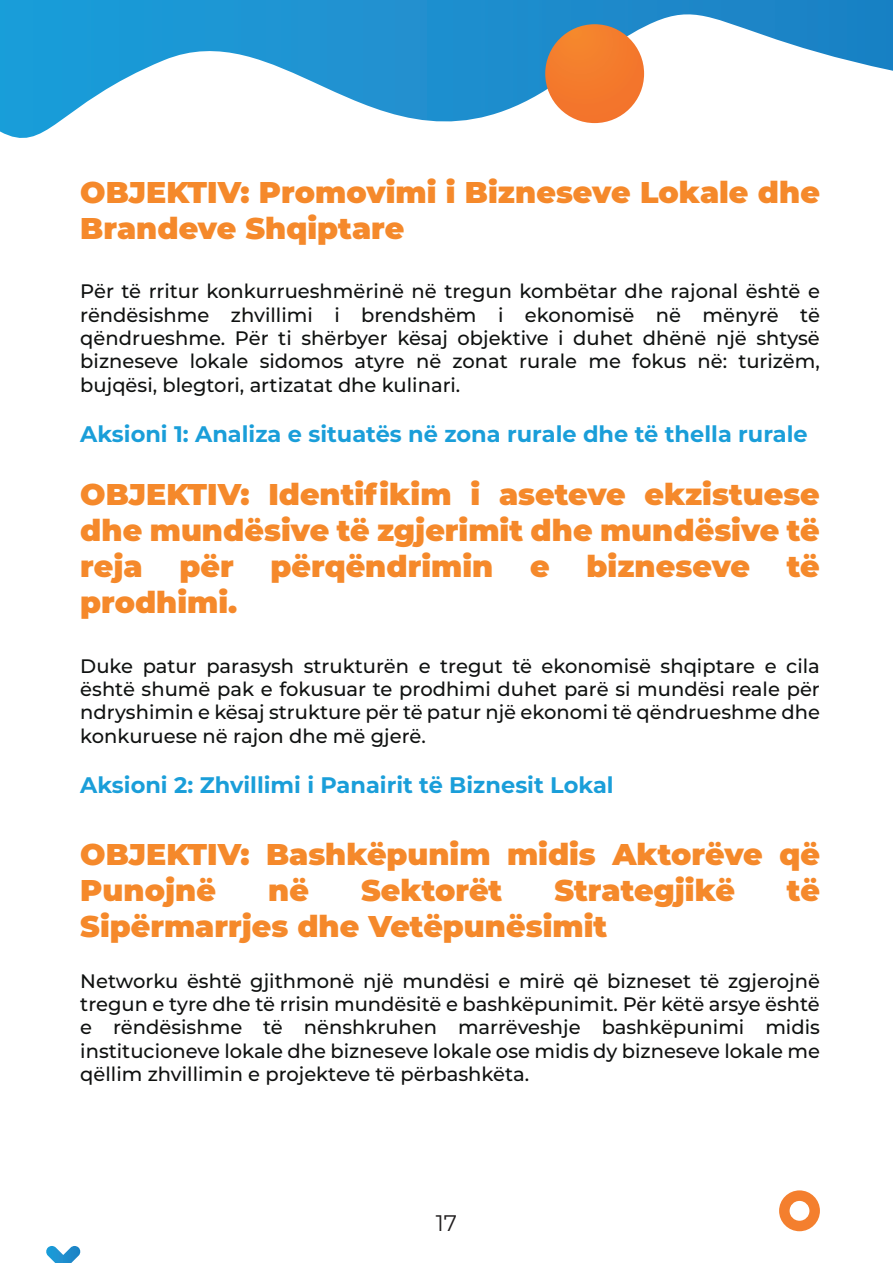
<style>
.page{position:relative;width:893px;height:1263px;background:#fff}
.page>*{position:absolute;margin:0;border:0;box-sizing:border-box;transform-origin:0 0}
.t1{font:900 30px/36px "Montserrat";color:#f5892b}
.t2{font:700 22.5px "Montserrat";color:#1a9ed9}
.t3{font:22.5px "Montserrat";color:#201d1e}
.t4{font:500 19.5px/23.4px "Montserrat";color:#0f1110;text-align:justify}
</style>
<div class="page">
<svg style="left:0;top:0;width:893px;height:138px"></svg>
<div style="left:545px;top:24px;width:99px;height:99px;background:#f47a2c;border-radius:49px"></div>
<svg style="left:779px;top:1190px;width:41px;height:41px"></svg>
<svg style="left:46px;top:1246px;width:35px;height:17px"></svg>
<h1 class="t1" style="left:80px;top:172px;width:741px">OBJEKTIV: Promovimi i Bizneseve Lokale dhe<br>Brandeve Shqiptare</h1>
<p class="t4" style="left:80px;top:279px;width:741px">Për të rritur konkurrueshmërinë në tregun kombëtar dhe rajonal është e rëndësishme zhvillimi i brendshëm i ekonomisë në mënyrë të qëndrueshme. Për ti shërbyer kësaj objektive i duhet dhënë një shtysë bizneseve lokale sidomos atyre në zonat rurale me fokus në: turizëm, bujqësi, blegtori, artizatat dhe kulinari.</p>
<p class="t2" style="left:80px;top:418px;width:729px">Aksioni 1: Analiza e situatës në zona rurale dhe të thella rurale</p>
<h1 class="t1" style="left:80px;top:475px;width:741px;text-align:justify">OBJEKTIV: Identifikim i aseteve ekzistuese dhe mundësive të zgjerimit dhe mundësive të reja për përqëndrimin e bizneseve të prodhimi.</h1>
<p class="t4" style="left:80px;top:653px;width:741px">Duke patur parasysh strukturën e tregut të ekonomisë shqiptare e cila është shumë pak e fokusuar te prodhimi duhet parë si mundësi reale për ndryshimin e kësaj strukture për të patur një ekonomi të qëndrueshme dhe konkuruese në rajon dhe më gjerë.</p>
<p class="t2" style="left:80px;top:769px;width:535px">Aksioni 2: Zhvillimi i Panairit të Biznesit Lokal</p>
<h1 class="t1" style="left:80px;top:835px;width:741px">OBJEKTIV: Bashkëpunim midis Aktorëve që<br>Punojnë</h1>
<h1 class="t1" style="left:268px;top:871px;width:42px">në</h1>
<h1 class="t1" style="left:361px;top:871px;width:143px">Sektorët</h1>
<h1 class="t1" style="left:554px;top:871px;width:182px">Strategjikë</h1>
<h1 class="t1" style="left:787px;top:871px;width:34px">të</h1>
<h1 class="t1" style="left:80px;top:907px;width:529px">Sipërmarrjes dhe Vetëpunësimit</h1>
<p class="t4" style="left:80px;top:968px;width:741px">Networku është gjithmonë një mundësi e mirë që bizneset të zgjerojnë tregun e tyre dhe të rrisin mundësitë e bashkëpunimit. Për këtë arsye është e rëndësishme të nënshkruhen marrëveshje bashkëpunimi midis institucioneve lokale dhe bizneseve lokale ose midis dy bizneseve lokale me qëllim zhvillimin e projekteve të përbashkëta.</p>
<p class="t3" style="left:436px;top:1208px;width:23px">17</p>
</div>
